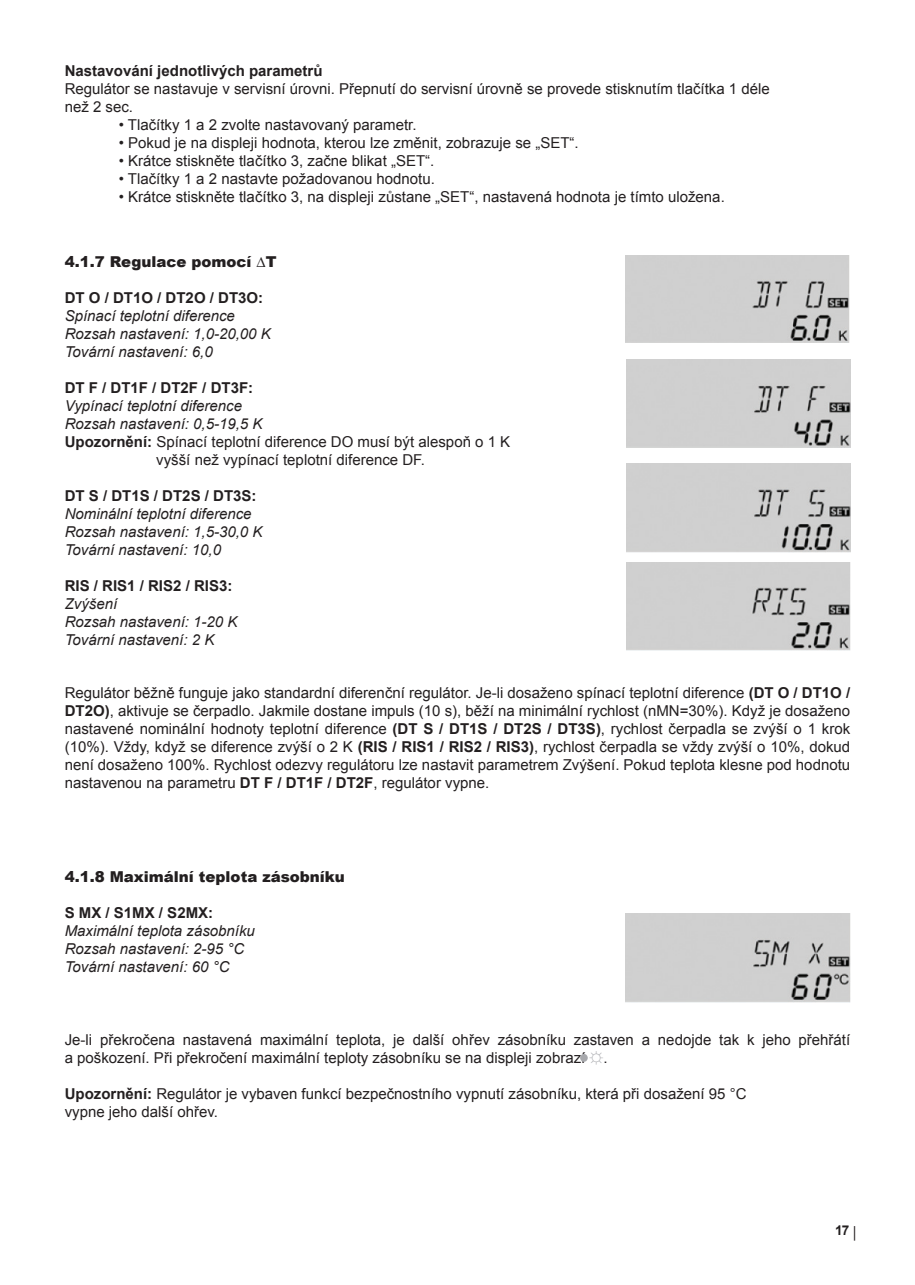
<style>
.page{position:relative;width:915px;height:1285px;background:#fff}
.page>*{position:absolute;margin:0;border:0;box-sizing:border-box;transform-origin:0 0}
.t1{font:15px/18px "Arial";color:#231f20}
.t2{font:italic 15px/18px "Arial";color:#231f20}
.t3{font:700 15px "Arial";color:#231f20}
.t4{font:900 15px "Arial";color:#231f20}
.t5{font:700 13.5px "Arial";color:#231f20}
.s1{font-weight:700}
.s2{color:#a8a9ad}
</style>
<div class="page">
<img style="left:625px;top:255px;width:224px;height:88px">
<div style="left:626px;top:359px;width:224px;height:89px;background:#d0d0d0"></div>
<img style="left:626px;top:463px;width:224px;height:89px">
<img style="left:626px;top:562px;width:224px;height:88px">
<img style="left:625px;top:913px;width:225px;height:89px">
<div style="left:580px;top:1053px;width:7px;height:8px;background:#a8a9ad;border-radius:50%"></div>
<p class="t3" style="left:65px;top:62px;width:259px">Nastavování jednotlivých parametrů</p>
<p class="t1" style="left:65px;top:79px;width:706px">Regulátor se nastavuje v servisní úrovni. Přepnutí do servisní úrovně se provede stisknutím tlačítka 1 déle než 2 sec.</p>
<p class="t1" style="left:119px;top:115px;width:299px">• Tlačítky 1 a 2 zvolte nastavovaný parametr.</p>
<p class="t1" style="left:119px;top:133px;width:461px">• Pokud je na displeji hodnota, kterou lze změnit, zobrazuje se „SET“.</p>
<p class="t1" style="left:119px;top:151px;width:317px">• Krátce stiskněte tlačítko 3, začne blikat „SET“.</p>
<p class="t1" style="left:119px;top:169px;width:318px">• Tlačítky 1 a 2 nastavte požadovanou hodnotu.</p>
<p class="t1" style="left:119px;top:187px;width:607px">• Krátce stiskněte tlačítko 3, na displeji zůstane „SET“, nastavená hodnota je tímto uložena.</p>
<p class="t4" style="left:65px;top:250px;width:213px">4.1.7 Regulace pomocí ∆T</p>
<p class="t3" style="left:65px;top:289px;width:200px">DT O / DT1O / DT2O / DT3O:</p>
<p class="t2" style="left:65px;top:306px;width:207px">Spínací teplotní diference<br>Rozsah nastavení: 1,0-20,00 K<br>Tovární nastavení: 6,0</p>
<p class="t3" style="left:65px;top:379px;width:190px">DT F / DT1F / DT2F / DT3F:</p>
<p class="t2" style="left:65px;top:396px;width:179px">Vypínací teplotní diference</p>
<p class="t2" style="left:65px;top:414px;width:199px">Rozsah nastavení: 0,5-19,5 K</p>
<p class="t1" style="left:65px;top:432px;width:447px"><span class="s1">Upozornění:</span> Spínací teplotní diference DO musí být alespoň o 1 K</p>
<p class="t1" style="left:156px;top:450px;width:270px">vyšší než vypínací teplotní diference DF.</p>
<p class="t3" style="left:65px;top:487px;width:193px">DT S / DT1S / DT2S / DT3S:</p>
<p class="t2" style="left:65px;top:504px;width:199px">Nominální teplotní diference<br>Rozsah nastavení: 1,5-30,0 K<br>Tovární nastavení: 10,0</p>
<p class="t3" style="left:65px;top:577px;width:169px">RIS / RIS1 / RIS2 / RIS3:</p>
<p class="t2" style="left:65px;top:594px;width:174px">Zvýšení<br>Rozsah nastavení: 1-20 K<br>Tovární nastavení: 2 K</p>
<p class="t1" style="left:65px;top:683px;width:786px;text-align:justify">Regulátor běžně funguje jako standardní diferenční regulátor. Je-li dosaženo spínací teplotní diference <span class="s1">(DT O / DT1O / DT2O)</span>, aktivuje se čerpadlo. Jakmile dostane impuls (10 s), běží na minimální rychlost (nMN=30%). Když je dosaženo nastavené nominální hodnoty teplotní diference <span class="s1">(DT S / DT1S / DT2S / DT3S)</span>, rychlost čerpadla se zvýší o 1 krok (10%). Vždy, když se diference zvýší o 2 K <span class="s1">(RIS / RIS1 / RIS2 / RIS3)</span>, rychlost čerpadla se vždy zvýší o 10%, dokud není dosaženo 100%. Rychlost odezvy regulátoru lze nastavit parametrem Zvýšení. Pokud teplota klesne pod hodnotu nastavenou na parametru <span class="s1">DT F / DT1F / DT2F</span>, regulátor vypne.</p>
<p class="t4" style="left:65px;top:865px;width:282px">4.1.8 Maximální teplota zásobníku</p>
<p class="t3" style="left:65px;top:904px;width:150px">S MX / S1MX / S2MX:</p>
<p class="t2" style="left:65px;top:921px;width:192px">Maximální teplota zásobníku<br>Rozsah nastavení: 2-95 °C<br>Tovární nastavení: 60 °C</p>
<p class="t1" style="left:65px;top:1030px;width:786px">Je-li překročena nastavená maximální teplota, je další ohřev zásobníku zastaven a nedojde tak k jeho přehřátí a poškození. Při překročení maximální teploty zásobníku se na displeji zobrazí <span class="s2">☼</span>.</p>
<p class="t1" style="left:65px;top:1084px;width:683px"><span class="s1">Upozornění:</span> Regulátor je vybaven funkcí bezpečnostního vypnutí zásobníku, která při dosažení 95 °C vypne jeho další ohřev.</p>
<p class="t5" style="left:834px;top:1222px;width:25px">17 <sub>│</sub></p>
</div>
